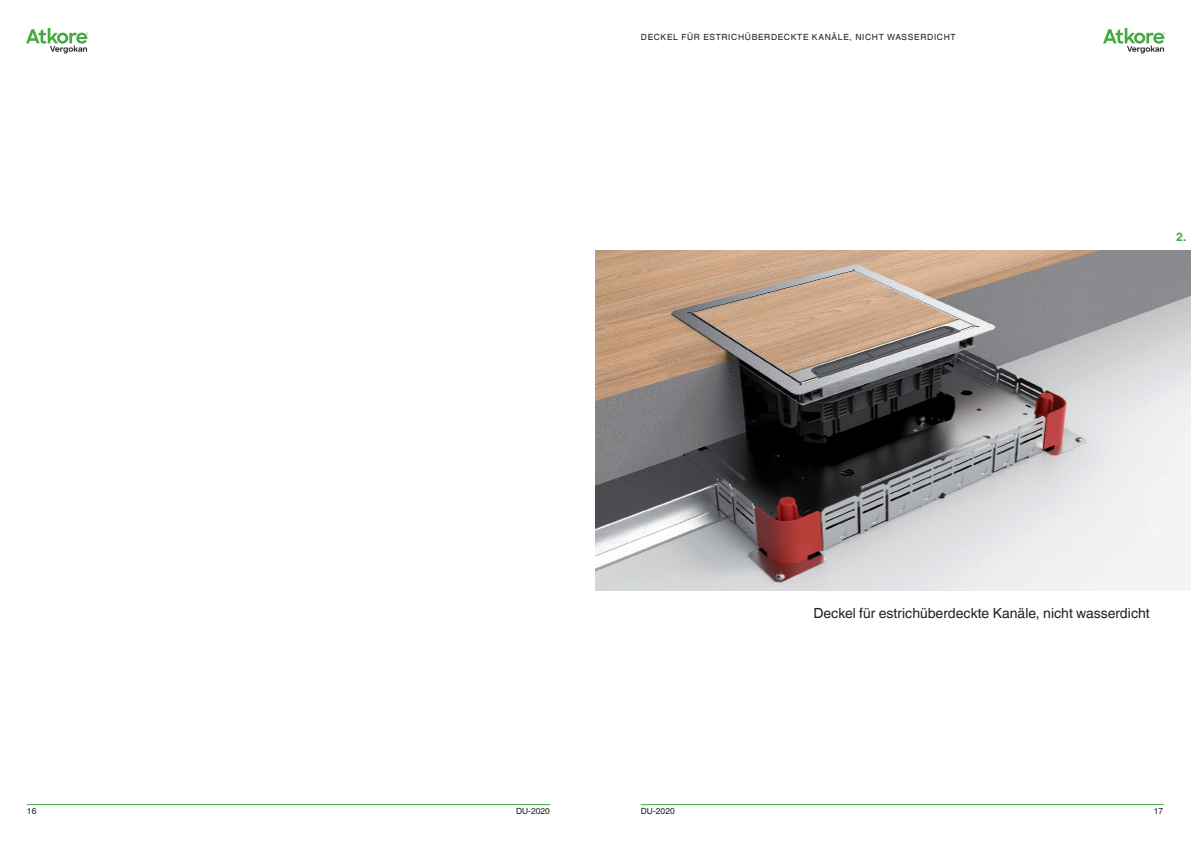
<style>
.page{position:relative;width:1191px;height:842px;background:#fff}
.page>*{position:absolute;margin:0;border:0;box-sizing:border-box;transform-origin:0 0}
.t1{font:14px "Helvetica Linotype";color:#231f20}
.t2{font:700 12px "Helvetica Linotype";color:#44aa42}
.t3{font:8.5px "Helvetica Linotype";letter-spacing:.08em;color:#231f20}
</style>
<div class="page">
<hr style="left:641px;top:804px;width:523px;height:1px;background:#44aa42">
<img style="left:1104px;top:28px;width:60px;height:26px">
<hr style="left:27px;top:804px;width:523px;height:1px;background:#44aa42">
<img style="left:27px;top:28px;width:60px;height:26px">
<img style="left:595px;top:251px;width:596px;height:340px">
<p class="t3" style="left:641px;top:32px;width:316px">DECKEL FÜR ESTRICHÜBERDECKTE KANÄLE, NICHT WASSERDICHT</p>
<h2 class="t2" style="left:1176px;top:230px;width:12px">2.</h2>
<h1 class="t1" style="left:813px;top:605px;width:338px">Deckel für estrichüberdeckte Kanäle, nicht wasserdicht</h1>
<p class="t3" style="left:27px;top:806px;width:11px">16</p>
<p class="t3" style="left:516px;top:806px;width:35px">DU-2020</p>
<p class="t3" style="left:641px;top:806px;width:35px">DU-2020</p>
<p class="t3" style="left:1153px;top:806px;width:11px">17</p>
</div>
